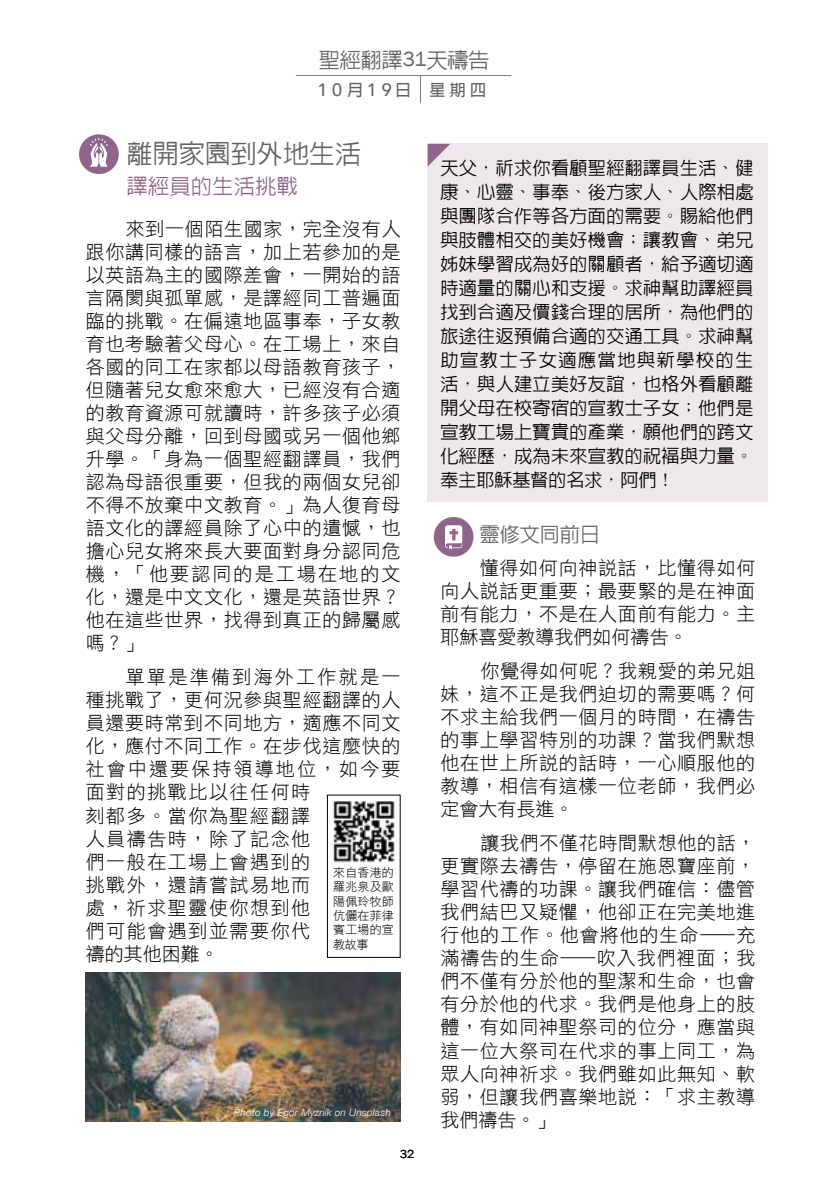
<style>
.page{position:relative;width:840px;height:1191px;background:#fff}
.page>*{position:absolute;margin:0;border:0;box-sizing:border-box;transform-origin:0 0}
.t1{font:500 26px "ID Hei";color:#636466}
.t2{font:500 21px "ID Hei";color:#636466}
.t3{font:500 21px "ID Hei";letter-spacing:.02em;color:#90658b}
.t4{font:500 20px "ID Hei";color:#636466}
.t5{font:19px/23px "DF Hei W3 WIN BF";letter-spacing:.035em;color:#000;text-align:justify}
.t6{font:19px/23px "DF Hei W3 WIN BF";letter-spacing:.08em;color:#000}
.t7{font:500 18px/24px "ID Hei";letter-spacing:.025em;color:#000;text-align:justify}
.t8{font:500 18px "Avenir";color:#636466}
.t9{font:700 16px "Adobe Fan Heiti Std";color:#636466}
.t10{font:12px/14.4px "DF Hei W3 WIN BF";letter-spacing:.015em;color:#000;text-align:justify}
.t11{font:12px "Franklin Gothic";color:#000}
.t12{font:italic 300 10px "Helvetica Neue";letter-spacing:.02em;color:#fff}
.s1{font-family:"Franklin Gothic";font-weight:400}
.s2{font-family:"Adobe Fan Heiti Std";font-weight:700;font-size:16px}
</style>
<div class="page">
<hr style="left:296px;top:75px;width:214px;height:1px;background:#727d84">
<svg style="left:420px;top:76px;width:1px;height:27px"></svg>
<div style="left:427px;top:144px;width:340px;height:358px;background:#eee8ed"></div>
<svg style="left:427px;top:144px;width:23px;height:22px"></svg>
<svg style="left:79px;top:134px;width:40px;height:40px"></svg>
<svg style="left:433px;top:517px;width:40px;height:40px"></svg>
<img style="left:86px;top:972px;width:314px;height:149px">
<img style="left:333px;top:801px;width:62px;height:62px">
<div style="left:327px;top:794px;width:73px;height:164px;border:1px solid #000"></div>
<p class="t2" style="left:318px;top:49px;width:172px">聖經翻譯<span class="s1">31</span>天禱告</p>
<p class="t8" style="left:317px;top:75px;width:76px">10<span class="s2">月</span>19</p>
<p class="t9" style="left:395px;top:81px;width:92px">日 星期四</p>
<h1 class="t1" style="left:127px;top:140px;width:236px">離開家園到外地生活</h1>
<p class="t3" style="left:127px;top:175px;width:172px">譯經員的生活挑戰</p>
<p class="t5" style="left:86px;top:217px;width:316px;text-indent:40px">來到一個陌生國家，完全沒有人跟你講同樣的語言，加上若參加的是以英語為主的國際差會，一開始的語言隔閡與孤單感，是譯經同工普遍面臨的挑戰。在偏遠地區事奉，子女教育也考驗著父母心。在工場上，來自各國的同工在家都以母語教育孩子，但隨著兒女愈來愈大，已經沒有合適的教育資源可就讀時，許多孩子必須與父母分離，回到母國或另一個他鄉升學。「身為一個聖經翻譯員，我們認為母語很重要，但我的兩個女兒卻不得不放棄中文教育。」為人復育母語文化的譯經員除了心中的遺憾，也擔心兒女將來長大要面對身分認同危機，「他要認同的是工場在地的文化，還是中文文化，還是英語世界？他在這些世界，找得到真正的歸屬感嗎？」</p>
<p class="t6" style="left:86px;top:665px;width:316px;text-indent:40px">單單是準備到海外工作就是一種挑戰了，更何況參與聖經翻譯的人員還要時常到不同地方，適應不同文化，應付不同工作。在步伐這麼快的社會中還要保持領導地位，如今要面對的挑戰比以往任何時<br>刻都多。當你為聖經翻譯<br>人員禱告時，除了記念他<br>們一般在工場上會遇到的<br>挑戰外，還請嘗試易地而<br>處，祈求聖靈使你想到他<br>們可能會遇到並需要你代<br>禱的其他困難。</p>
<p class="t10" style="left:333px;top:865px;width:62px">來自香港的羅兆泉及歐陽佩玲牧師伉儷在菲律賓工場的宣教故事</p>
<p class="t12" style="left:234px;top:1106px;width:158px">Photo by Egor Myznik on Unsplash</p>
<p class="t11" style="left:400px;top:1146px;width:16px">32</p>
<p class="t7" style="left:440px;top:156px;width:314px">天父，祈求你看顧聖經翻譯員生活、健康、心靈、事奉、後方家人、人際相處與團隊合作等各方面的需要。賜給他們與肢體相交的美好機會；讓教會、弟兄姊妹學習成為好的關顧者，給予適切適時適量的關心和支援。求神幫助譯經員找到合適及價錢合理的居所，為他們的旅途往返預備合適的交通工具。求神幫助宣教士子女適應當地與新學校的生活，與人建立美好友誼，也格外看顧離開父母在校寄宿的宣教士子女；他們是宣教工場上寶貴的產業，願他們的跨文化經歷，成為未來宣教的祝褔與力量。奉主耶穌基督的名求，阿們！</p>
<p class="t4" style="left:479px;top:524px;width:121px">靈修文同前日</p>
<p class="t5" style="left:440px;top:556px;width:316px;text-indent:39px">懂得如何向神說話，比懂得如何向人說話更重要；最要緊的是在神面前有能力，不是在人面前有能力。主耶穌喜愛教導我們如何禱告。</p>
<p class="t5" style="left:440px;top:659px;width:316px;text-indent:40px">你覺得如何呢？我親愛的弟兄姐妹，這不正是我們迫切的需要嗎？何不求主給我們一個月的時間，在禱告的事上學習特別的功課？當我們默想他在世上所說的話時，一心順服他的教導，相信有這樣一位老師，我們必定會大有長進。</p>
<p class="t5" style="left:440px;top:831px;width:316px;text-indent:40px">讓我們不僅花時間默想他的話，更實際去禱告，停留在施恩寶座前，學習代禱的功課。讓我們確信：儘管我們結巴又疑懼，他卻正在完美地進行他的工作。他會將他的生命——充滿禱告的生命——吹入我們裡面；我們不僅有分於他的聖潔和生命，也會有分於他的代求。我們是他身上的肢體，有如同神聖祭司的位分，應當與這一位大祭司在代求的事上同工，為眾人向神祈求。我們雖如此無知、軟弱，但讓我們喜樂地說：「求主教導我們禱告。」</p>
</div>
